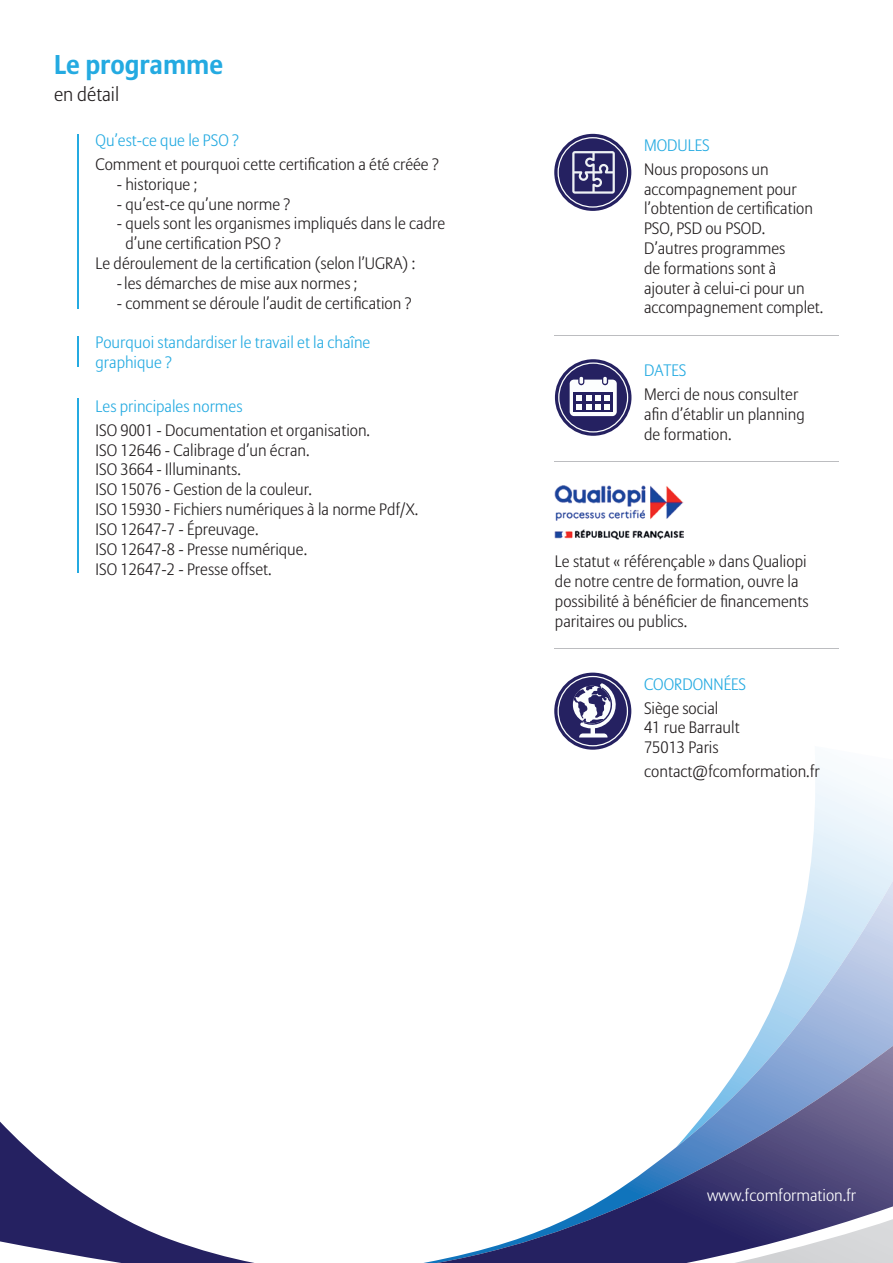
<style>
.page{position:relative;width:893px;height:1263px;background:#fff}
.page>*{position:absolute;margin:0;border:0;box-sizing:border-box;transform-origin:0 0}
.t1{font:700 27px "Allianz Sans";color:#24aae1}
.t2{font:300 19.5px "Allianz Sans";color:#231f20}
.t3{font:300 16.5px/19.8px "Allianz Sans";color:#231f20}
.t4{font:300 16.5px/19.8px "Allianz Sans";color:#24aae1}
.t5{font:300 16.5px "Allianz Sans";color:#fff}
</style>
<div class="page">
<svg style="left:808px;top:772px;width:85px;height:109px"></svg>
<svg style="left:751px;top:881px;width:142px;height:165px"></svg>
<svg style="left:0;top:1046px;width:893px;height:217px"></svg>
<svg style="left:734px;top:1219px;width:159px;height:44px"></svg>
<hr style="left:77px;top:134px;width:2px;height:175px;background:#24aae1">
<hr style="left:555px;top:335px;width:284px;height:1px;background:#bcbdc0">
<hr style="left:555px;top:461px;width:284px;height:1px;background:#bcbdc0">
<hr style="left:555px;top:648px;width:284px;height:1px;background:#bcbdc0">
<div style="left:555px;top:134px;width:76px;height:76px;background:#252161;border-radius:50%"></div>
<svg style="left:557px;top:137px;width:71px;height:71px"></svg>
<svg style="left:555px;top:359px;width:76px;height:77px"></svg>
<svg style="left:558px;top:362px;width:70px;height:70px"></svg>
<img style="left:555px;top:486px;width:128px;height:53px">
<div style="left:555px;top:673px;width:76px;height:76px;background:#252161;border-radius:50%"></div>
<svg style="left:557px;top:676px;width:71px;height:70px"></svg>
<hr style="left:77px;top:336px;width:2px;height:30px;background:#24aae1">
<hr style="left:77px;top:398px;width:2px;height:175px;background:#24aae1">
<h1 class="t1" style="left:54px;top:47px;width:171px">Le programme</h1>
<p class="t2" style="left:54px;top:83px;width:67px">en détail</p>
<p class="t4" style="left:96px;top:131px;width:145px">Qu’est-ce que le PSO ?</p>
<p class="t3" style="left:96px;top:155px;width:345px">Comment et pourquoi cette certification a été créée ?</p>
<p class="t3" style="left:117px;top:175px;width:82px">- historique ;</p>
<p class="t3" style="left:117px;top:195px;width:175px">- qu’est-ce qu’une norme ?</p>
<p class="t3" style="left:117px;top:214px;width:330px">- quels sont les organismes impliqués dans le cadre</p>
<p class="t3" style="left:125px;top:234px;width:157px">d’une certification PSO ?</p>
<p class="t3" style="left:96px;top:254px;width:321px">Le déroulement de la certification (selon l’UGRA) :</p>
<p class="t3" style="left:117px;top:274px;width:242px">- les démarches de mise aux normes ;</p>
<p class="t3" style="left:117px;top:294px;width:296px">- comment se déroule l’audit de certification ?</p>
<p class="t4" style="left:96px;top:333px;width:276px">Pourquoi standardiser le travail et la chaîne graphique ?</p>
<p class="t4" style="left:96px;top:397px;width:148px">Les principales normes</p>
<p class="t3" style="left:96px;top:421px;width:324px">ISO 9001 - Documentation et organisation.<br>ISO 12646 - Calibrage d’un écran.<br>ISO 3664 - Illuminants.<br>ISO 15076 - Gestion de la couleur.<br>ISO 15930 - Fichiers numériques à la norme Pdf/X.<br>ISO 12647-7 - Épreuvage.<br>ISO 12647-8 - Presse numérique.<br>ISO 12647-2 - Presse offset.</p>
<p class="t4" style="left:644px;top:136px;width:67px">MODULES</p>
<p class="t3" style="left:644px;top:160px;width:181px">Nous proposons un accompagnement pour l’obtention de certification<br>PSO, PSD ou PSOD.<br>D’autres programmes<br>de formations sont à ajouter à celui-ci pour un accompagnement complet.</p>
<p class="t4" style="left:644px;top:361px;width:44px">DATES</p>
<p class="t3" style="left:644px;top:385px;width:162px">Merci de nous consulter afin d’établir un planning de formation.</p>
<p class="t3" style="left:555px;top:552px;width:255px">Le statut « référençable » dans Qualiopi de notre centre de formation, ouvre la possibilité à bénéficier de financements paritaires ou publics.</p>
<p class="t4" style="left:644px;top:675px;width:103px">COORDONNÉES</p>
<p class="t3" style="left:644px;top:699px;width:97px">Siège social<br>41 rue Barrault<br>75013 Paris</p>
<p class="t3" style="left:644px;top:762px;width:177px">contact@fcomformation.fr</p>
<p class="t5" style="left:707px;top:1185px;width:151px">www.fcomformation.fr</p>
</div>
